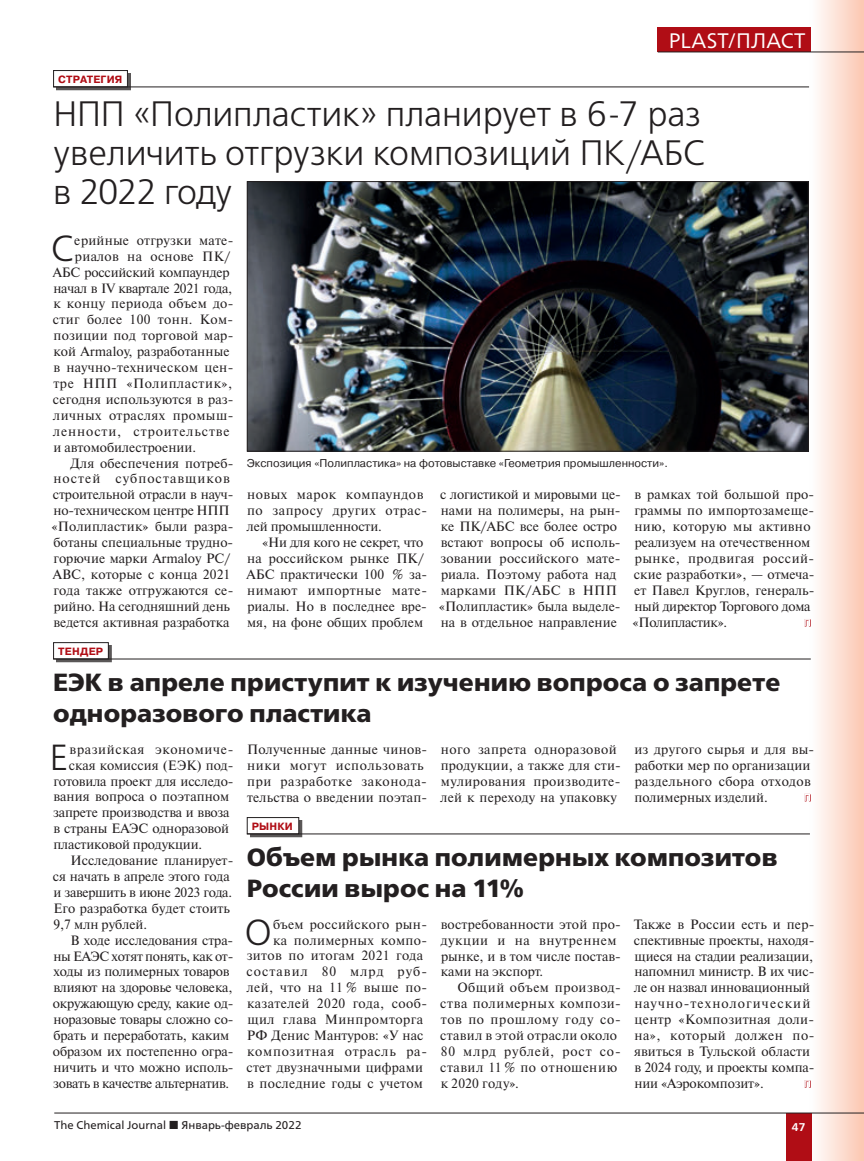
<style>
.page{position:relative;width:864px;height:1161px;background:#fff}
.page>*{position:absolute;margin:0;border:0;box-sizing:border-box;transform-origin:0 0}
.t1{font:36.15px "Free Set Light C";color:#231f20}
.t2{font:35.25px/39px "Free Set Light C";letter-spacing:-.005em;color:#231f20;text-align:justify}
.t3{font:24.75px/31.5px "Free Set Bold C";letter-spacing:.005em;color:#231f20}
.t4{font:21px "Frutiger Neue LTW1 G";letter-spacing:.005em;color:#fff}
.t5{font:13.5px/15.9px "Newton C";letter-spacing:.01em;color:#231f20}
.t6{font:13.5px/15.9px "Newton C";letter-spacing:-.01em;color:#231f20}
.t7{font:13.5px/15.9px "Newton C";letter-spacing:.03em;color:#231f20}
.t8{font:13.5px/15.9px "Newton C";letter-spacing:.035em;color:#231f20}
.t9{font:13.5px "Newton C";letter-spacing:-.015em;color:#231f20}
.t10{font:13.5px "Newton C";letter-spacing:-.02em;color:#231f20}
.t11{font:13.5px/15.9px "Newton C";letter-spacing:.04em;color:#231f20}
.t12{font:13.5px "Newton C";letter-spacing:.065em;color:#231f20}
.t13{font:13.5px "Newton C";letter-spacing:.055em;color:#231f20}
.t14{font:13.5px "Newton C";letter-spacing:.045em;color:#231f20}
.t15{font:13.5px "Newton C";letter-spacing:.075em;color:#231f20}
.t16{font:13.5px "Newton C";letter-spacing:.08em;color:#231f20}
.t17{font:11.25px "Pragmatica C";color:#231f20}
.t18{font:11.25px "Frutiger Neue LTW1 G";color:#231f20}
.t19{font:700 11.25px "Frutiger Neue LTW1 G";color:#fff}
.t20{font:700 10.5px "Pragmatica C";letter-spacing:.02em;color:#b00d15}
</style>
<div class="page">
<div style="left:808px;top:0;width:55px;height:1161px;background:linear-gradient(to right,#feffff,#fcc8b3)"></div>
<div style="left:785px;top:1113px;width:26px;height:48px;background:#b00d15"></div>
<hr style="left:54px;top:1112px;width:809px;height:1px;background:#231f20">
<div style="left:657px;top:28px;width:153px;height:24px;background:#b00d15"></div>
<hr style="left:657px;top:52px;width:153px;height:1px;background:#231f20">
<hr style="left:810px;top:52px;width:53px;height:1px;background:#231f20">
<svg style="left:804px;top:794px;width:6px;height:7px"></svg>
<div style="left:56px;top:73px;width:75px;height:17px;background:#5a5757"></div>
<div style="left:54px;top:71px;width:73px;height:16px;background:#fff"></div>
<div style="left:53px;top:70px;width:75px;height:17px;border:1px solid #231f20"></div>
<hr style="left:53px;top:87px;width:755px;height:1px;background:#231f20">
<svg style="left:804px;top:619px;width:6px;height:7px"></svg>
<img style="left:249px;top:183px;width:557px;height:266px">
<div style="left:247px;top:181px;width:561px;height:270px;border:1px solid #231f20"></div>
<div style="left:250px;top:820px;width:52px;height:17px;background:#231f20;opacity:.75"></div>
<div style="left:247px;top:817px;width:51px;height:17px;background:#fff"></div>
<div style="left:247px;top:817px;width:52px;height:17px;border:1px solid #231f20"></div>
<hr style="left:247px;top:833px;width:562px;height:1px;background:#231f20">
<svg style="left:804px;top:1080px;width:6px;height:7px"></svg>
<div style="left:56px;top:645px;width:56px;height:17px;background:#5a5757"></div>
<div style="left:54px;top:643px;width:54px;height:16px;background:#fff"></div>
<div style="left:53px;top:642px;width:56px;height:17px;border:1px solid #231f20"></div>
<hr style="left:53px;top:659px;width:757px;height:1px;background:#231f20">
<h3 class="t4" style="left:668px;top:28px;width:138px">PLAST/ПЛАСТ</h3>
<p class="t20" style="left:58px;top:73px;width:66px">СТРАТЕГИЯ</p>
<h2 class="t2" style="left:53px;top:96px;width:652px">НПП «Полипластик» планирует в 6-7 раз увеличить отгрузки композиций ПК/АБС в 2022 году</h2>
<h1 class="t1" style="left:51px;top:229px;width:24px">С</h1>
<p class="t5" style="left:74px;top:232px;width:160px">ерийные отгрузки мате-</p>
<p class="t5" style="left:75px;top:248px;width:157px">риалов на основе ПК/</p>
<p class="t9" style="left:53px;top:265px;width:178px">АБС российский компаундер</p>
<p class="t10" style="left:53px;top:281px;width:180px">начал в IV квартале 2021 года,</p>
<p class="t5" style="left:53px;top:296px;width:181px">к концу периода объем до-</p>
<p class="t7" style="left:53px;top:312px;width:182px">стиг более 100 тонн. Ком-</p>
<p class="t5" style="left:53px;top:328px;width:181px">позиции под торговой мар-</p>
<p class="t5" style="left:53px;top:344px;width:178px">кой Armaloy, разработанные</p>
<p class="t5" style="left:53px;top:360px;width:181px">в научно-техническом цен-</p>
<p class="t11" style="left:53px;top:375px;width:180px">тре НПП «Полипластик»,</p>
<p class="t5" style="left:53px;top:391px;width:182px">сегодня используются в раз-</p>
<p class="t7" style="left:53px;top:407px;width:181px">личных отраслях промыш-</p>
<p class="t12" style="left:53px;top:424px;width:178px">ленности, строительстве</p>
<p class="t5" style="left:53px;top:439px;width:144px">и автомобилестроении.</p>
<p class="t5" style="left:70px;top:455px;width:164px">Для обеспечения потреб-</p>
<p class="t15" style="left:53px;top:471px;width:178px">ностей субпоставщиков</p>
<p class="t6" style="left:53px;top:487px;width:182px">строительной отрасли в науч-</p>
<p class="t6" style="left:53px;top:503px;width:177px">но-техническом центре НПП</p>
<p class="t5" style="left:52px;top:519px;width:183px">«Полипластик» были разра-</p>
<p class="t5" style="left:53px;top:534px;width:181px">ботаны специальные трудно-</p>
<p class="t5" style="left:53px;top:550px;width:178px">горючие марки Armaloy PC/</p>
<p class="t5" style="left:53px;top:566px;width:179px">ABC, которые с конца 2021</p>
<p class="t5" style="left:53px;top:582px;width:181px">года также отгружаются се-</p>
<p class="t6" style="left:54px;top:598px;width:178px">рийно. На сегодняшний день</p>
<p class="t5" style="left:53px;top:614px;width:177px">ведется активная разработка</p>
<p class="t17" style="left:247px;top:457px;width:422px">Экспозиция «Полипластика» на фотовыставке «Геометрия промышленности».</p>
<p class="t5" style="left:438px;top:487px;width:183px">с логистикой и мировыми це&shy;нами на полимеры, на рын&shy;ке ПК/АБС все более остро встают вопросы об исполь&shy;зовании российского мате&shy;риала. Поэтому работа над марками ПК/АБС в НПП «Полипластик» была выделе&shy;на в отдельное направление</p>
<p class="t5" style="left:632px;top:487px;width:183px">в рамках той большой про&shy;граммы по импортозамеще&shy;нию, которую мы активно реализуем на отечественном рынке, продвигая россий&shy;ские разработки», — отмеча&shy;ет Павел Круглов, генераль&shy;ный директор Торгового дома «Полипластик».</p>
<p class="t11" style="left:247px;top:487px;width:181px">новых марок компаундов по запросу других отрас&shy;лей промышленности.</p>
<p class="t5" style="left:246px;top:534px;width:182px;text-indent:16px">«Ни для кого не секрет, что на российском рынке ПК/<br>АБС практически 100 % за&shy;нимают импортные мате&shy;риалы. Но в последнее вре&shy;мя, на фоне общих проблем</p>
<p class="t20" style="left:58px;top:645px;width:45px">ТЕНДЕР</p>
<h3 class="t3" style="left:53px;top:666px;width:728px">ЕЭК в апреле приступит к изучению вопроса о запрете одноразового пластика</h3>
<h1 class="t1" style="left:50px;top:738px;width:20px">Е</h1>
<p class="t14" style="left:69px;top:742px;width:165px">вразийская экономиче-</p>
<p class="t5" style="left:69px;top:757px;width:166px">ская комиссия (ЕЭК) под-</p>
<p class="t6" style="left:53px;top:773px;width:181px">готовила проект для исследо-</p>
<p class="t5" style="left:53px;top:789px;width:177px">вания вопроса о поэтапном</p>
<p class="t6" style="left:53px;top:805px;width:178px">запрете производства и ввоза</p>
<p class="t5" style="left:53px;top:821px;width:177px">в страны ЕАЭС одноразовой</p>
<p class="t6" style="left:53px;top:836px;width:150px">пластиковой продукции.</p>
<p class="t5" style="left:70px;top:852px;width:164px">Исследование планирует-</p>
<p class="t6" style="left:53px;top:868px;width:178px">ся начать в апреле этого года</p>
<p class="t10" style="left:53px;top:885px;width:180px">и завершить в июне 2023 года.</p>
<p class="t5" style="left:53px;top:900px;width:178px">Его разработка будет стоить</p>
<p class="t5" style="left:53px;top:916px;width:95px">9,7 млн рублей.</p>
<p class="t5" style="left:70px;top:932px;width:164px">В ходе исследования стра-</p>
<p class="t10" style="left:53px;top:948px;width:181px">ны ЕАЭС хотят понять, как от-</p>
<p class="t9" style="left:53px;top:964px;width:177px">ходы из полимерных товаров</p>
<p class="t9" style="left:53px;top:980px;width:180px">влияют на здоровье человека,</p>
<p class="t9" style="left:53px;top:996px;width:182px">окружающую среду, какие од-</p>
<p class="t9" style="left:53px;top:1012px;width:181px">норазовые товары сложно со-</p>
<p class="t5" style="left:53px;top:1027px;width:177px">брать и переработать, каким</p>
<p class="t5" style="left:53px;top:1043px;width:182px">образом их постепенно огра-</p>
<p class="t5" style="left:53px;top:1059px;width:181px">ничить и что можно исполь-</p>
<p class="t10" style="left:53px;top:1076px;width:177px">зовать в качестве альтернатив.</p>
<p class="t5" style="left:247px;top:741px;width:182px">Полученные данные чинов&shy;ники могут использовать при разработке законода&shy;тельства о введении поэтап-</p>
<p class="t7" style="left:440px;top:741px;width:181px">ного запрета одноразовой продукции, а также для сти&shy;мулирования производите&shy;лей к переходу на упаковку</p>
<p class="t5" style="left:634px;top:741px;width:181px">из другого сырья и для вы&shy;работки мер по организации раздельного сбора отходов полимерных изделий.</p>
<p class="t20" style="left:252px;top:820px;width:43px">РЫНКИ</p>
<h3 class="t3" style="left:247px;top:841px;width:532px">Объем рынка полимерных композитов<br>России вырос на 11%</h3>
<h1 class="t1" style="left:245px;top:913px;width:28px">О</h1>
<p class="t5" style="left:273px;top:916px;width:155px">бъем российского рын-</p>
<p class="t5" style="left:440px;top:916px;width:181px">востребованности этой про&shy;дукции и на внутреннем рынке, и в том числе постав&shy;ками на экспорт.</p>
<p class="t8" style="left:440px;top:980px;width:182px;text-indent:17px">Общий объем производ&shy;ства полимерных компози&shy;тов по прошлому году со&shy;ставил в этой отрасли около<br>80 млрд рублей, рост со&shy;ставил 11 % по отношению к 2020 году».</p>
<p class="t6" style="left:633px;top:916px;width:182px">Также в России есть и пер&shy;спективные проекты, находя&shy;щиеся на стадии реализации, напомнил министр. В их чис&shy;ле он назвал инновационный научно-технологический центр «Композитная доли&shy;на», который должен по&shy;явиться в Тульской области в 2024 году, и проекты компа&shy;нии «Аэрокомпозит».</p>
<p class="t5" style="left:273px;top:932px;width:155px">ка полимерных компо-</p>
<p class="t5" style="left:247px;top:948px;width:178px">зитов по итогам 2021 года</p>
<p class="t16" style="left:246px;top:964px;width:182px">составил 80 млрд руб-</p>
<p class="t5" style="left:247px;top:980px;width:182px">лей, что на 11 % выше по-</p>
<p class="t7" style="left:247px;top:995px;width:181px">казателей 2020 года, сооб-</p>
<p class="t8" style="left:247px;top:1011px;width:177px">щил глава Минпромторга</p>
<p class="t5" style="left:247px;top:1027px;width:178px">РФ Денис Мантуров: «У нас</p>
<p class="t13" style="left:247px;top:1044px;width:181px">композитная отрасль ра-</p>
<p class="t5" style="left:246px;top:1059px;width:178px">стет двузначными цифрами</p>
<p class="t5" style="left:247px;top:1075px;width:177px">в последние годы с учетом</p>
<p class="t18" style="left:54px;top:1119px;width:113px">The Chemical Journal</p>
<p class="t18" style="left:181px;top:1119px;width:121px">Январь-февраль 2022</p>
<p class="t19" style="left:791px;top:1120px;width:15px">47</p>
</div>
